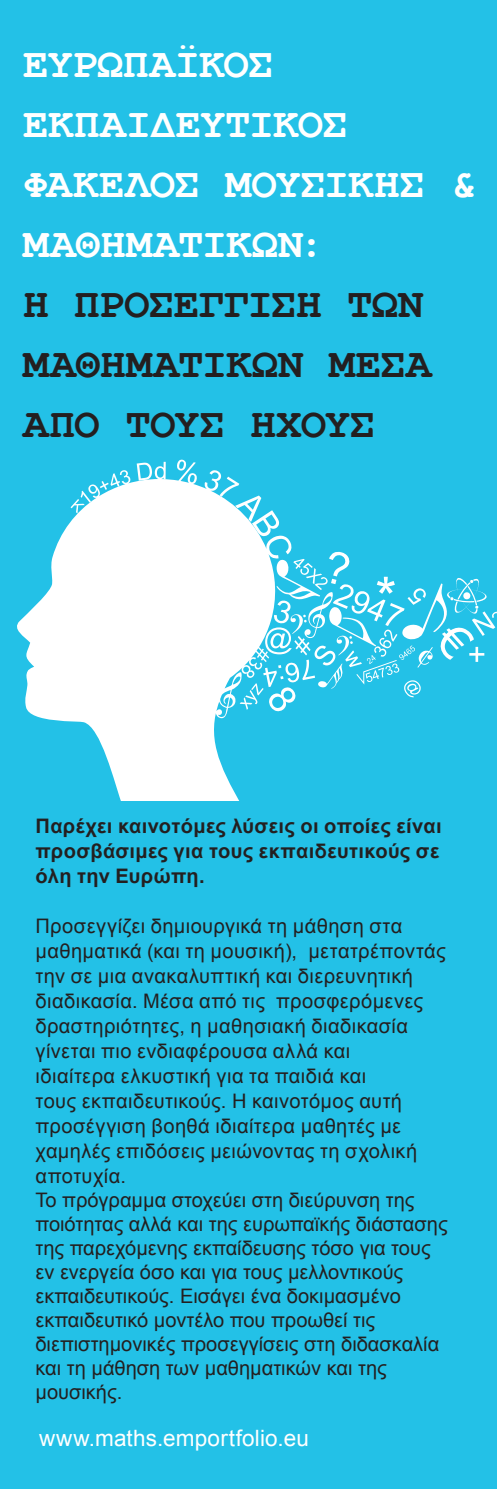
<style>
.page{position:relative;width:497px;height:1489px;background:#fff}
.page>*{position:absolute;margin:0;border:0;box-sizing:border-box;transform-origin:0 0}
.t1{font:700 42.5px/60px "Courier New";letter-spacing:-.015em;color:#fff}
.t2{font:700 42.5px/60px "Courier New";letter-spacing:-.015em;color:#231f20}
.t3{font:22.5px "Arial";letter-spacing:.01em;color:#fff}
.t4{font:20px/24.5px "Arial";letter-spacing:.005em;color:#231f20}
.t5{font:700 20px/25px "Arial";letter-spacing:.02em;color:#231f20;text-align:justify}
</style>
<div class="page">
<div style="left:0;top:0;width:496px;height:1488px;background:#23c1e7"></div>
<svg style="left:17px;top:462px;width:274px;height:338px;fill:#fff"></svg>
<svg style="left:100px;top:473px;width:20px;height:17px"></svg>
<svg style="left:136px;top:462px;width:16px;height:18px"></svg>
<svg style="left:177px;top:459px;width:9px;height:11px"></svg>
<svg style="left:219px;top:476px;width:60px;height:60px"></svg>
<svg style="left:70px;top:490px;width:21px;height:23px"></svg>
<svg style="left:239px;top:551px;width:257px;height:160px"></svg>
<h1 class="t1" style="left:23px;top:32px;width:454px">ΕΥΡΩΠΑΪΚΟΣ<br>ΕΚΠΑΙΔΕΥΤΙΚΟΣ<br>ΦΑΚΕΛΟΣ ΜΟΥΣΙΚΗΣ &amp;<br>ΜΑΘΗΜΑΤΙΚΩΝ:</h1>
<h1 class="t2" style="left:23px;top:272px;width:409px">Η ΠΡΟΣΕΓΓΙΣΗ ΤΩΝ<br>ΜΑΘΗΜΑΤΙΚΩΝ ΜΕΣΑ<br>ΑΠΟ ΤΟΥΣ ΗΧΟΥΣ</h1>
<p class="t5" style="left:35px;top:814px;width:407px">Παρέχει καινοτόμες λύσεις οι οποίες είναι προσβάσιμες για τους εκπαιδευτικούς σε όλη την Ευρώπη.</p>
<p class="t4" style="left:35px;top:914px;width:413px">Προσεγγίζει δημιουργικά τη μάθηση στα μαθηματικά (και τη μουσική), μετατρέποντάς την σε μια ανακαλυπτική και διερευνητική διαδικασία. Μέσα από τις προσφερόμενες δραστηριότητες, η μαθησιακή διαδικασία γίνεται πιο ενδιαφέρουσα αλλά και<br>ιδιαίτερα ελκυστική για τα παιδιά και<br>τους εκπαιδευτικούς. Η καινοτόμος αυτή προσέγγιση βοηθά ιδιαίτερα μαθητές με χαμηλές επιδόσεις μειώνοντας τη σχολική αποτυχία.<br>Το πρόγραμμα στοχεύει στη διεύρυνση της ποιότητας αλλά και της ευρωπαϊκής διάστασης της παρεχόμενης εκπαίδευσης τόσο για τους εν ενεργεία όσο και για τους μελλοντικούς εκπαιδευτικούς. Εισάγει ένα δοκιμασμένο εκπαιδευτικό μοντέλο που προωθεί τις διεπιστημονικές προσεγγίσεις στη διδασκαλία και τη μάθηση των μαθηματικών και της μουσικής.</p>
<p class="t3" style="left:39px;top:1422px;width:271px">www.maths.emportfolio.eu</p>
</div>
